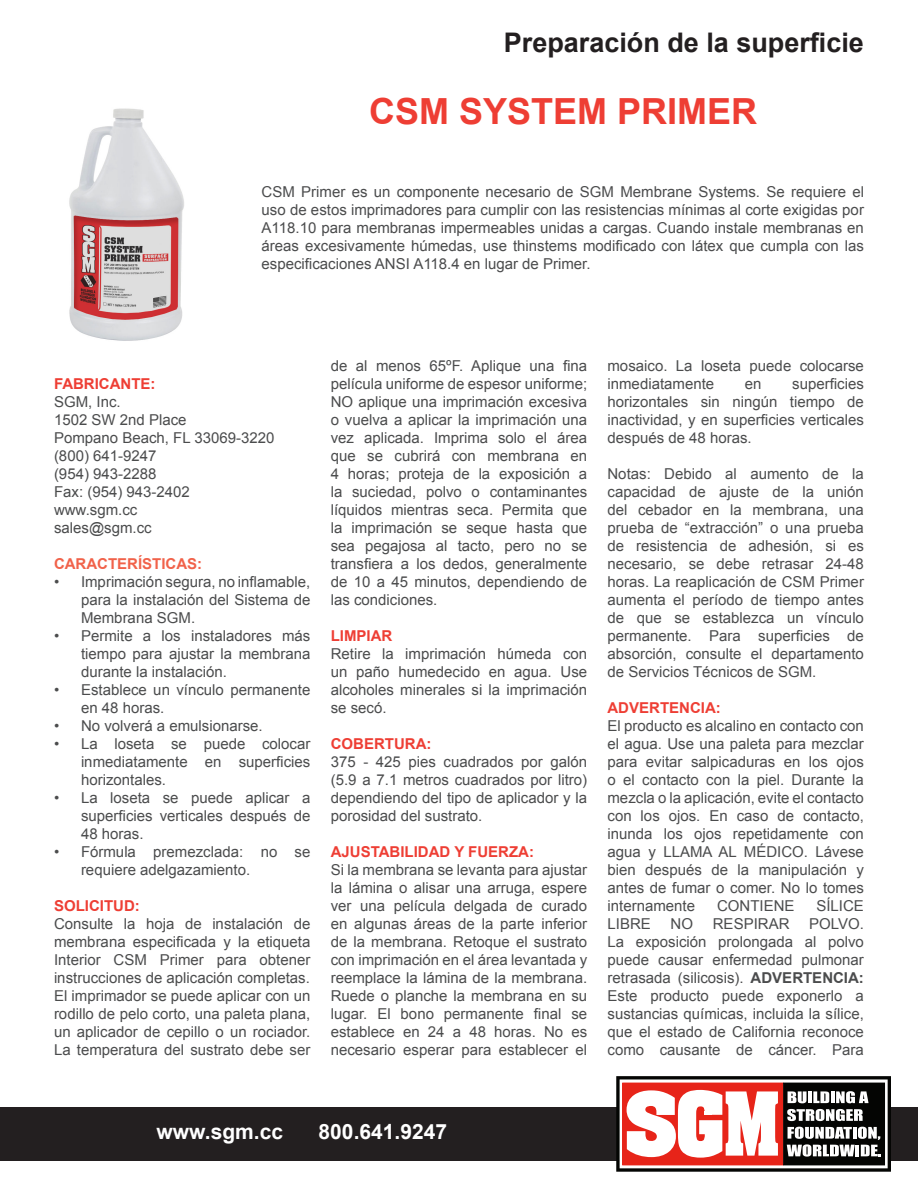
<style>
.page{position:relative;width:918px;height:1188px;background:#fff}
.page>*{position:absolute;margin:0;border:0;box-sizing:border-box;transform-origin:0 0}
.t1{font:700 36px "Arial";color:#ee3e34}
.t2{font:700 27px "Arial";color:#231f20}
.t3{font:700 21px "Arial";color:#fff}
.t4{font:15px/18px "Arial";color:#4b4c4d;text-align:justify}
.t5{font:700 15px "Arial";color:#ee3e34}
.t6{font:700 15px "Arial";color:#f1624a}
.s1{font-weight:700}
</style>
<div class="page">
<div style="left:0;top:1107px;width:918px;height:54px;background:#231f20"></div>
<svg style="left:616px;top:1076px;width:275px;height:96px;background:#ad8582"></svg>
<img style="left:69px;top:108px;width:115px;height:233px">
<p class="t2" style="left:504px;top:25px;width:362px">Preparación de la superficie</p>
<p class="t1" style="left:369px;top:88px;width:390px">CSM SYSTEM PRIMER</p>
<p class="t4" style="left:262px;top:182px;width:604px">CSM Primer es un componente necesario de SGM Membrane Systems. Se requiere el uso de estos imprimadores para cumplir con las resistencias mínimas al corte exigidas por A118.10 para membranas impermeables unidas a cargas. Cuando instale membranas en áreas excesivamente húmedas, use thinstems modificado con látex que cumpla con las especificaciones ANSI A118.4 en lugar de Primer.</p>
<p class="t5" style="left:54px;top:374px;width:103px">FABRICANTE:</p>
<p class="t4" style="left:54px;top:393px;width:68px">SGM, Inc.</p>
<p class="t4" style="left:54px;top:411px;width:134px">1502 SW 2nd Place</p>
<p class="t4" style="left:54px;top:429px;width:222px">Pompano Beach, FL 33069-3220</p>
<p class="t4" style="left:54px;top:447px;width:104px">(800) 641-9247</p>
<p class="t4" style="left:54px;top:465px;width:104px">(954) 943-2288</p>
<p class="t4" style="left:54px;top:483px;width:137px">Fax: (954) 943-2402</p>
<p class="t4" style="left:54px;top:501px;width:85px">www.sgm.cc</p>
<p class="t4" style="left:54px;top:519px;width:99px">sales@sgm.cc</p>
<p class="t6" style="left:54px;top:554px;width:150px">CARACTERÍSTICAS:</p>
<p class="t4" style="left:81px;top:573px;width:231px;text-indent:-27px">• Imprimación segura, no inflamable, para la instalación del Sistema de Membrana SGM.</p>
<p class="t4" style="left:81px;top:627px;width:231px;text-indent:-27px">• Permite a los instaladores más tiempo para ajustar la membrana durante la instalación.</p>
<p class="t4" style="left:81px;top:681px;width:231px;text-indent:-27px">• Establece un vínculo permanente en 48 horas.</p>
<p class="t4" style="left:54px;top:717px;width:210px">• No volverá a emulsionarse.</p>
<p class="t4" style="left:81px;top:735px;width:231px;text-indent:-27px">• La loseta se puede colocar inmediatamente en superficies horizontales.</p>
<p class="t4" style="left:81px;top:789px;width:231px;text-indent:-27px">• La loseta se puede aplicar a superficies verticales después de 48 horas.</p>
<p class="t4" style="left:81px;top:843px;width:231px;text-indent:-27px">• Fórmula premezclada: no se requiere adelgazamiento.</p>
<p class="t5" style="left:54px;top:896px;width:87px">SOLICITUD:</p>
<p class="t4" style="left:54px;top:915px;width:258px">Consulte la hoja de instalación de membrana especificada y la etiqueta Interior CSM Primer para obtener instrucciones de aplicación completas.</p>
<p class="t4" style="left:54px;top:987px;width:258px">El imprimador se puede aplicar con un rodillo de pelo corto, una paleta plana, un aplicador de cepillo o un rociador.<br>La temperatura del sustrato debe ser</p>
<p class="t4" style="left:331px;top:357px;width:258px">de al menos 65ºF. Aplique una fina película uniforme de espesor uniforme; NO aplique una imprimación excesiva o vuelva a aplicar la imprimación una vez aplicada. Imprima solo el área que se cubrirá con membrana en 4 horas; proteja de la exposición a la suciedad, polvo o contaminantes líquidos mientras seca. Permita que la imprimación se seque hasta que sea pegajosa al tacto, pero no se transfiera a los dedos, generalmente de 10 a 45 minutos, dependiendo de las condiciones.</p>
<p class="t5" style="left:331px;top:626px;width:63px">LIMPIAR</p>
<p class="t4" style="left:331px;top:645px;width:258px">Retire la imprimación húmeda con un paño humedecido en agua. Use alcoholes minerales si la imprimación se secó.</p>
<p class="t5" style="left:331px;top:734px;width:102px">COBERTURA:</p>
<p class="t4" style="left:331px;top:753px;width:258px">375 - 425 pies cuadrados por galón (5.9 a 7.1 metros cuadrados por litro) dependiendo del tipo de aplicador y la porosidad del sustrato.</p>
<p class="t5" style="left:331px;top:842px;width:205px">AJUSTABILIDAD Y FUERZA:</p>
<p class="t4" style="left:331px;top:861px;width:258px">Si la membrana se levanta para ajustar la lámina o alisar una arruga, espere ver una película delgada de curado en algunas áreas de la parte inferior de la membrana. Retoque el sustrato con imprimación en el área levantada y reemplace la lámina de la membrana.<br>Ruede o planche la membrana en su lugar. El bono permanente final se establece en 24 a 48 horas. No es necesario esperar para establecer el</p>
<p class="t4" style="left:608px;top:357px;width:258px">mosaico. La loseta puede colocarse inmediatamente</p>
<p class="t4" style="left:608px;top:375px;width:258px;text-indent:185px">superficies horizontales sin ningún tiempo de inactividad, y en superficies verticales después de 48 horas.</p>
<p class="t4" style="left:608px;top:465px;width:258px">Notas: Debido al aumento de la capacidad de ajuste de la unión del cebador en la membrana, una prueba de “extracción” o una prueba de resistencia de adhesión, si es necesario, se debe retrasar 24-48 horas. La reaplicación de CSM Primer aumenta el período de tiempo antes de que se establezca un vínculo permanente. Para superficies de absorción, consulte el departamento de Servicios Técnicos de SGM.</p>
<p class="t5" style="left:608px;top:698px;width:115px">ADVERTENCIA:</p>
<p class="t4" style="left:608px;top:717px;width:258px">El producto es alcalino en contacto con el agua. Use una paleta para mezclar para evitar salpicaduras en los ojos o el contacto con la piel. Durante la mezcla o la aplicación, evite el contacto con los ojos. En caso de contacto, inunda los ojos repetidamente con agua y LLAMA AL MÉDICO. Lávese bien después de la manipulación y antes de fumar o comer. No lo tomes internamente</p>
<p class="t4" style="left:745px;top:375px;width:18px">en</p>
<p class="t4" style="left:717px;top:897px;width:79px">CONTIENE</p>
<p class="t4" style="left:816px;top:897px;width:49px">SÍLICE</p>
<p class="t4" style="left:608px;top:915px;width:258px;text-indent:202px">POLVO.<br>La exposición prolongada al polvo puede causar enfermedad pulmonar retrasada (silicosis). <span class="s1">ADVERTENCIA:<br></span>Este producto puede exponerlo a sustancias químicas, incluida la sílice, que el estado de California reconoce como causante de cáncer. Para</p>
<p class="t4" style="left:608px;top:915px;width:45px">LIBRE</p>
<p class="t4" style="left:671px;top:915px;width:24px">NO</p>
<p class="t4" style="left:713px;top:915px;width:78px">RESPIRAR</p>
<p class="t3" style="left:157px;top:1118px;width:128px">www.sgm.cc</p>
<p class="t3" style="left:319px;top:1118px;width:130px">800.641.9247</p>
</div>
